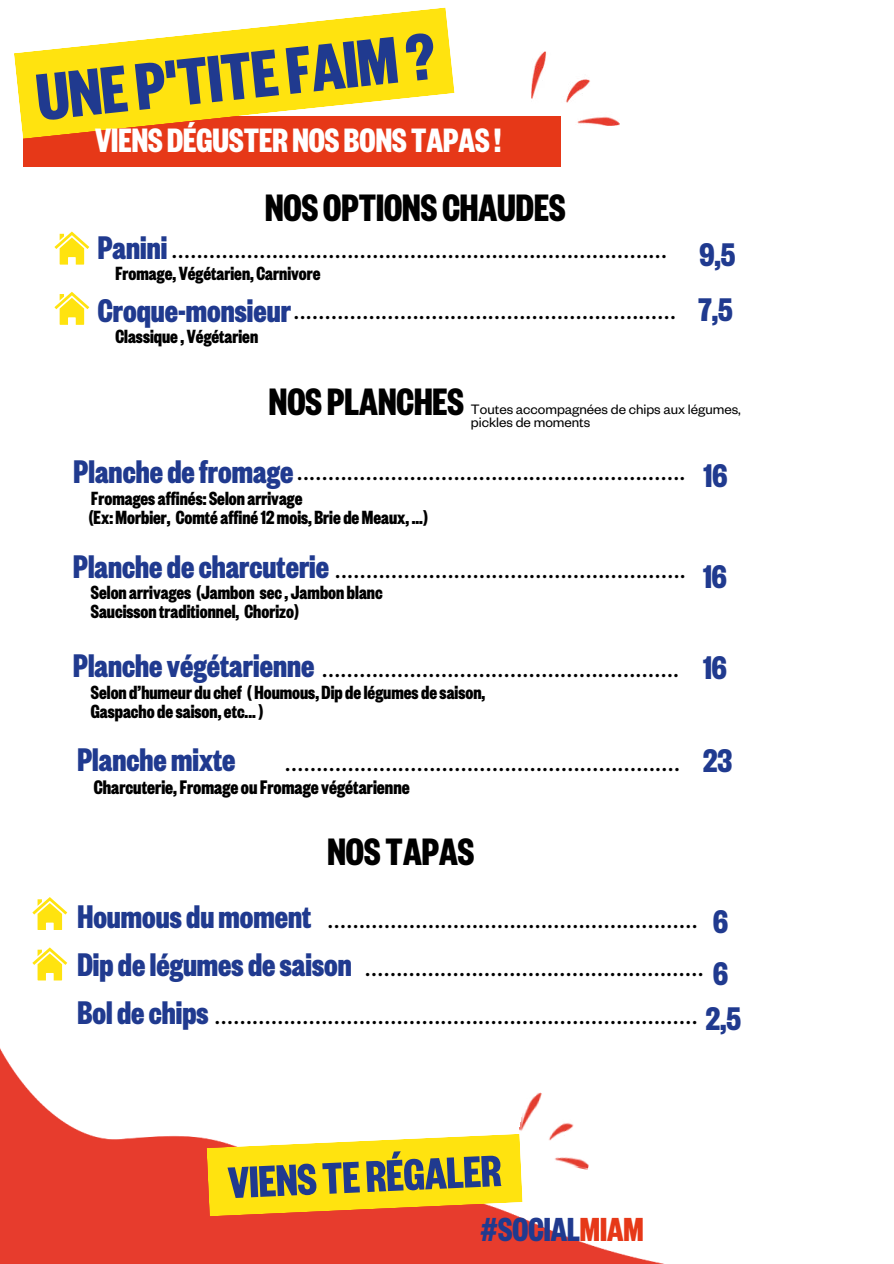
<style>
.page{position:relative;width:894px;height:1264px;background:#fff}
.page>*{position:absolute;margin:0;border:0;box-sizing:border-box;transform-origin:0 0}
.t1{font:700 condensed 72.9px "Founders Grotesk X";color:#203a8f}
.t2{font:700 condensed 48.75px "Founders Grotesk X";color:#203a8f}
.t3{font:700 condensed 42px "Founders Grotesk X";color:#000}
.t4{font:700 condensed 37.2px "Founders Grotesk X";color:#fff}
.t5{font:700 condensed 36.6px "Founders Grotesk X";color:#203a8f}
.t6{font:700 condensed 36px "Founders Grotesk X";color:#203a8f}
.t7{font:700 condensed 21.6px "Founders Grotesk X";color:#000}
.t8{font:700 condensed 21px/19.2px "Founders Grotesk X";color:#000}
.t9{font:15px/13.5px "Founders Grotesk";color:#000}
.t10{font:13.65px "Founders Grotesk";color:#000}
.s1{color:#e63818}
</style>
<div class="page">
<div style="left:24px;top:117px;width:536px;height:50px;background:#e63818"></div>
<svg style="left:14px;top:7px;width:440px;height:132px;fill:#ffe30f"></svg>
<img style="left:0;top:1048px;width:660px;height:215px">
<img style="left:513px;top:1089px;width:88px;height:80px">
<svg style="left:32px;top:897px;width:35px;height:32px"></svg>
<svg style="left:206px;top:1133px;width:316px;height:83px;background:#fcd72a"></svg>
<img style="left:531px;top:51px;width:88px;height:74px">
<svg style="left:32px;top:947px;width:35px;height:33px"></svg>
<svg style="left:54px;top:231px;width:35px;height:33px"></svg>
<svg style="left:54px;top:292px;width:35px;height:32px"></svg>
<h1 class="t1" style="left:32px;top:52px;width:402px;rotate:-6deg">UNE P'TITE FAIM ?</h1>
<h3 class="t4" style="left:95px;top:117px;width:407px">VIENS DÉGUSTER NOS BONS TAPAS !</h3>
<h3 class="t3" style="left:265px;top:182px;width:302px">NOS OPTIONS CHAUDES</h3>
<h3 class="t6" style="left:98px;top:224px;width:71px">Panini</h3>
<h3 class="t8" style="left:115px;top:262px;width:207px">Fromage, Végétarien, Carnivore</h3>
<p class="t10" style="left:172px;top:247px;width:495px">•••••••••••••••••••••••••••••••••••••••••••••••••••••••••••••••••••••••••••••••</p>
<h3 class="t6" style="left:98px;top:287px;width:195px">Croque-monsieur</h3>
<h3 class="t8" style="left:115px;top:325px;width:144px">Classique , Végétarien</h3>
<p class="t10" style="left:294px;top:308px;width:382px">•••••••••••••••••••••••••••••••••••••••••••••••••••••••••••••</p>
<h3 class="t6" style="left:699px;top:231px;width:38px">9,5</h3>
<h3 class="t6" style="left:698px;top:287px;width:36px">7,5</h3>
<h3 class="t3" style="left:269px;top:375px;width:197px">NOS PLANCHES</h3>
<p class="t9" style="left:471px;top:401px;width:271px">Toutes accompagnées de chips aux légumes, pickles de moments</p>
<h3 class="t6" style="left:74px;top:449px;width:221px">Planche de fromage</h3>
<h3 class="t8" style="left:89px;top:487px;width:340px">Fromages affinés: Selon arrivage<br>(Ex: Morbier, Comté affiné 12 mois, Brie de Meaux, ...)</h3>
<p class="t10" style="left:297px;top:469px;width:389px">••••••••••••••••••••••••••••••••••••••••••••••••••••••••••••••</p>
<h3 class="t6" style="left:73px;top:544px;width:257px">Planche de charcuterie</h3>
<h3 class="t8" style="left:91px;top:582px;width:293px">Selon arrivages (Jambon sec , Jambon blanc<br>Saucisson traditionnel, Chorizo)</h3>
<p class="t10" style="left:335px;top:567px;width:351px">••••••••••••••••••••••••••••••••••••••••••••••••••••••••</p>
<h3 class="t6" style="left:73px;top:643px;width:243px">Planche végétarienne</h3>
<h3 class="t8" style="left:91px;top:681px;width:396px">Selon d’humeur du chef ( Houmous, Dip de légumes de saison,<br>Gaspacho de saison, etc... )</h3>
<p class="t10" style="left:322px;top:666px;width:357px">•••••••••••••••••••••••••••••••••••••••••••••••••••••••••</p>
<h3 class="t6" style="left:77px;top:737px;width:160px">Planche mixte</h3>
<p class="t10" style="left:285px;top:760px;width:395px">•••••••••••••••••••••••••••••••••••••••••••••••••••••••••••••••</p>
<h3 class="t7" style="left:94px;top:773px;width:317px">Charcuterie, Fromage ou Fromage végétarienne</h3>
<h3 class="t3" style="left:327px;top:825px;width:148px">NOS TAPAS</h3>
<h3 class="t6" style="left:703px;top:452px;width:25px">16</h3>
<h3 class="t6" style="left:703px;top:554px;width:25px">16</h3>
<h3 class="t6" style="left:703px;top:645px;width:25px">16</h3>
<h3 class="t6" style="left:702px;top:737px;width:31px">23</h3>
<h3 class="t6" style="left:77px;top:894px;width:235px">Houmous du moment</h3>
<p class="t10" style="left:328px;top:917px;width:370px">•••••••••••••••••••••••••••••••••••••••••••••••••••••••••••</p>
<h3 class="t6" style="left:77px;top:942px;width:276px">Dip de légumes de saison</h3>
<p class="t10" style="left:365px;top:965px;width:338px">••••••••••••••••••••••••••••••••••••••••••••••••••••••</p>
<h3 class="t6" style="left:713px;top:899px;width:17px">6</h3>
<h3 class="t6" style="left:713px;top:950px;width:17px">6</h3>
<h3 class="t6" style="left:77px;top:990px;width:133px">Bol de chips</h3>
<p class="t10" style="left:215px;top:1013px;width:483px">•••••••••••••••••••••••••••••••••••••••••••••••••••••••••••••••••••••••••••••</p>
<h3 class="t6" style="left:705px;top:995px;width:37px">2,5</h3>
<h2 class="t2" style="left:226px;top:1153px;width:275px;rotate:-3deg">VIENS TE RÉGALER</h2>
<h3 class="t5" style="left:480px;top:1206px;width:165px">#SOCIAL<span class="s1">MIAM</span></h3>
</div>
